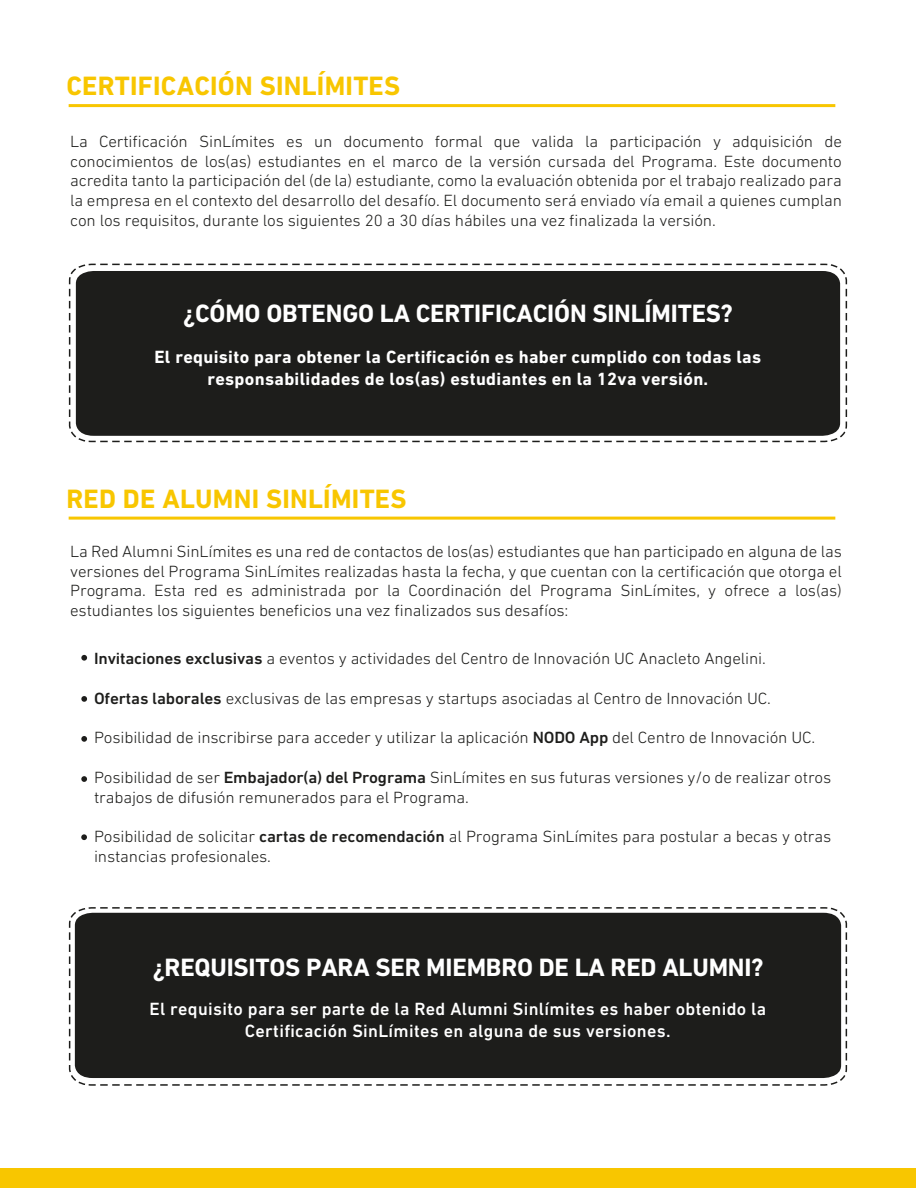
<style>
.page{position:relative;width:916px;height:1188px;background:#fff}
.page>*{position:absolute;margin:0;border:0;box-sizing:border-box;transform-origin:0 0}
.t1{font:700 27px "DIN Next LT Pro";letter-spacing:.01em;color:#f8c600}
.t2{font:700 25.5px "DIN Next LT Pro";letter-spacing:-.005em;color:#fff}
.t3{font:700 18px/21.6px "DIN Next LT Pro";letter-spacing:.02em;color:#fff;text-align:center}
.t4{font:500 18px/21.6px "DIN Next LT Pro";letter-spacing:.02em;color:#fff;text-align:center}
.t5{font:300 16.5px/19.8px "DIN Next LT Pro";letter-spacing:-.01em;color:#1d1d1b;text-align:justify;scale:1.04 1}
.s1{font-weight:500}
</style>
<div class="page">
<div style="left:0;top:1169px;width:916px;height:19px;background:#f8c600"></div>
<svg style="left:68px;top:263px;width:780px;height:180px"></svg>
<div style="left:76px;top:271px;width:764px;height:165px;background:#1d1d1b"></div>
<hr style="left:69px;top:104px;width:766px;height:3px;background:#f8c600">
<hr style="left:69px;top:517px;width:766px;height:3px;background:#f8c600">
<svg style="left:68px;top:907px;width:780px;height:179px"></svg>
<div style="left:75px;top:913px;width:766px;height:165px;background:#1d1d1b"></div>
<svg style="left:81px;top:655px;width:6px;height:6px"></svg>
<svg style="left:81px;top:696px;width:6px;height:6px"></svg>
<svg style="left:81px;top:736px;width:6px;height:6px"></svg>
<svg style="left:81px;top:776px;width:6px;height:6px"></svg>
<svg style="left:81px;top:834px;width:6px;height:6px"></svg>
<h1 class="t1" style="left:66px;top:70px;width:335px">CERTIFICACIÓN SINLÍMITES</h1>
<p class="t5" style="left:70px;top:131px;width:744px">La Certificación SinLímites es un documento formal que valida la participación y adquisición de conocimientos de los(as) estudiantes en el marco de la versión cursada del Programa. Este documento acredita tanto la participación del (de la) estudiante, como la evaluación obtenida por el trabajo realizado para la empresa en el contexto del desarrollo del desafío. El documento será enviado vía email a quienes cumplan con los requisitos, durante los siguientes 20 a 30 días hábiles una vez finalizada la versión.</p>
<h2 class="t2" style="left:183px;top:298px;width:551px">¿CÓMO OBTENGO LA CERTIFICACIÓN SINLÍMITES?</h2>
<p class="t3" style="left:154px;top:346px;width:608px">El requisito para obtener la Certificación es haber cumplido con todas las responsabilidades de los(as) estudiantes en la 12va versión.</p>
<h1 class="t1" style="left:66px;top:483px;width:342px">RED DE ALUMNI SINLÍMITES</h1>
<p class="t5" style="left:70px;top:541px;width:743px">La Red Alumni SinLímites es una red de contactos de los(as) estudiantes que han participado en alguna de las versiones del Programa SinLímites realizadas hasta la fecha, y que cuentan con la certificación que otorga el Programa. Esta red es administrada por la Coordinación del Programa SinLímites, y ofrece a los(as) estudiantes los siguientes beneficios una vez finalizados sus desafíos:</p>
<p class="t5" style="left:94px;top:648px;width:647px"><span class="s1">Invitaciones exclusivas</span> a eventos y actividades del Centro de Innovación UC Anacleto Angelini.</p>
<p class="t5" style="left:94px;top:688px;width:652px"><span class="s1">Ofertas laborales</span> exclusivas de las empresas y startups asociadas al Centro de Innovación UC.</p>
<p class="t5" style="left:94px;top:727px;width:695px">Posibilidad de inscribirse para acceder y utilizar la aplicación <span class="s1">NODO App</span> del Centro de Innovación UC.</p>
<p class="t5" style="left:94px;top:767px;width:710px">Posibilidad de ser <span class="s1">Embajador(a) del Programa</span> SinLímites en sus futuras versiones y/o de realizar otros trabajos de difusión remunerados para el Programa.</p>
<p class="t5" style="left:94px;top:826px;width:710px">Posibilidad de solicitar <span class="s1">cartas de recomendación</span> al Programa SinLímites para postular a becas y otras instancias profesionales.</p>
<h2 class="t2" style="left:153px;top:952px;width:612px">¿REQUISITOS PARA SER MIEMBRO DE LA RED ALUMNI?</h2>
<p class="t4" style="left:149px;top:998px;width:618px">El requisito para ser parte de la Red Alumni Sinlímites es haber obtenido la<br>Certificación SinLímites en alguna de sus versiones.</p>
</div>
